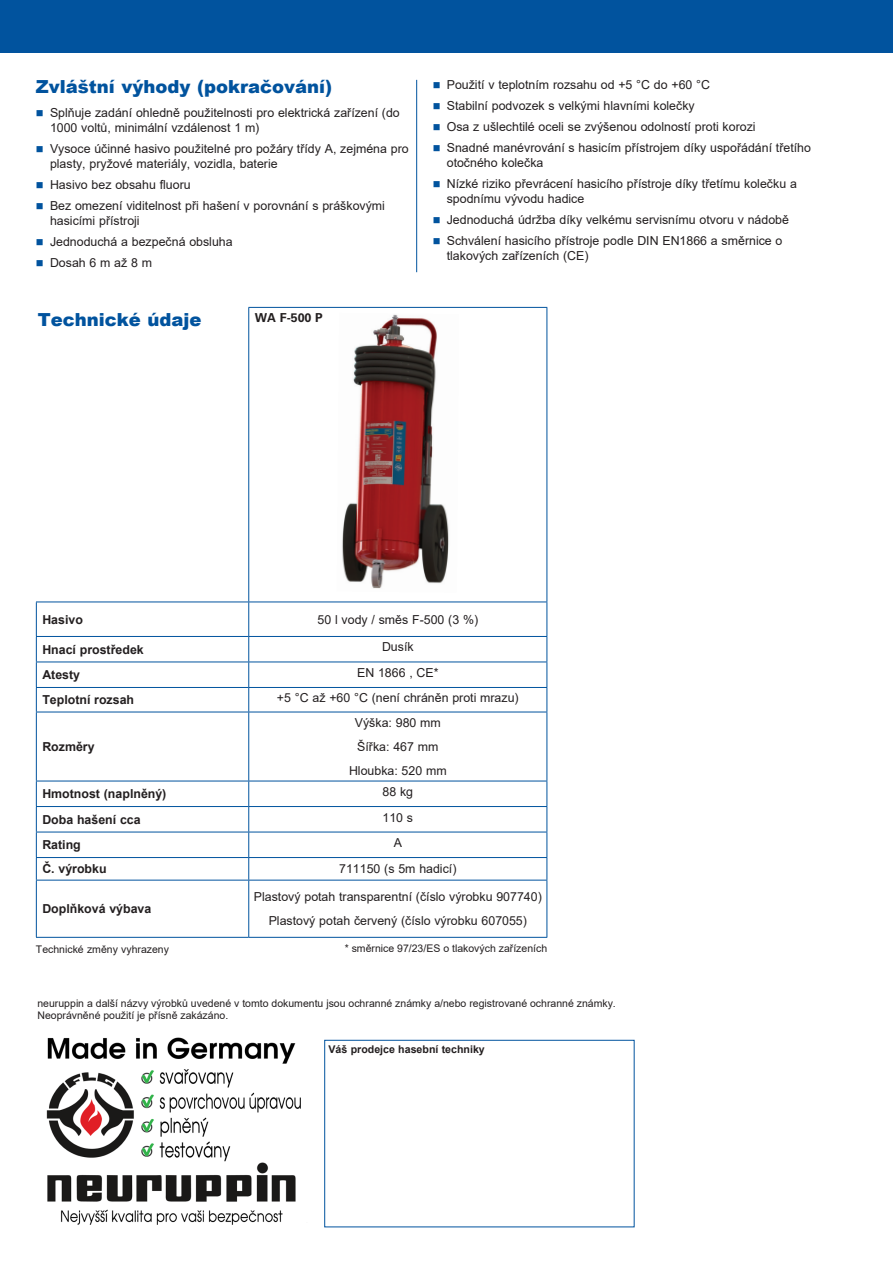
<style>
.page{position:relative;width:893px;height:1263px;background:#fff}
.page>*{position:absolute;margin:0;border:0;box-sizing:border-box;transform-origin:0 0}
._03_12_pt_Blue_Heade{font:900 18px "Arial";color:#01539e}
._08_Bullet_Text{font:12.3px/15px "Arial";color:#231f20}
._06_Text_8_25{font:12.3px "Arial";color:#231f20}
._06_Text_8_25-2{font:700 12.3px "Arial";color:#231f20}
._09_Tabbed_Copy{font:12.3px "Arial";color:#231f20}
._06_Text_8_25-3{font:700 12.3px "Univers LT Std";color:#231f20}
._04_Bold_Subhead{font:700 10.65px "Arial";color:#231f20}
._16_Note_7_pt__type{font:10.5px/12px "Arial";color:#231f20}
._04_Bold_Subhead-2{font:10.5px "Arial";color:#231f20}
.s1{color:#01539e}
</style>
<div class="page">
<div style="left:0;top:0;width:893px;height:52px;background:#01539e"></div>
<div style="left:324px;top:1040px;width:310px;height:187px;border:1px solid #01539e"></div>
<hr style="left:36px;top:602px;width:213px;height:1px;background:#01539e">
<hr style="left:36px;top:602px;width:1px;height:34px;background:#01539e">
<hr style="left:36px;top:636px;width:213px;height:1px;background:#01539e">
<hr style="left:36px;top:662px;width:213px;height:1px;background:#01539e">
<hr style="left:36px;top:687px;width:213px;height:1px;background:#01539e">
<svg style="left:36px;top:637px;width:1px;height:75px"></svg>
<hr style="left:36px;top:712px;width:213px;height:1px;background:#01539e">
<hr style="left:36px;top:712px;width:1px;height:69px;background:#01539e">
<hr style="left:36px;top:781px;width:213px;height:1px;background:#01539e">
<hr style="left:36px;top:806px;width:213px;height:1px;background:#01539e">
<hr style="left:36px;top:832px;width:213px;height:1px;background:#01539e">
<hr style="left:36px;top:857px;width:213px;height:1px;background:#01539e">
<svg style="left:36px;top:781px;width:1px;height:99px"></svg>
<hr style="left:36px;top:880px;width:213px;height:1px;background:#01539e">
<hr style="left:36px;top:880px;width:1px;height:57px;background:#01539e">
<hr style="left:36px;top:937px;width:213px;height:1px;background:#01539e">
<hr style="left:248px;top:307px;width:299px;height:1px;background:#01539e">
<hr style="left:248px;top:308px;width:1px;height:294px;background:#01539e">
<hr style="left:547px;top:308px;width:1px;height:294px;background:#01539e">
<hr style="left:249px;top:602px;width:298px;height:1px;background:#01539e">
<hr style="left:248px;top:602px;width:1px;height:34px;background:#01539e">
<hr style="left:547px;top:602px;width:1px;height:34px;background:#01539e">
<hr style="left:249px;top:636px;width:298px;height:1px;background:#01539e">
<hr style="left:249px;top:662px;width:298px;height:1px;background:#01539e">
<hr style="left:249px;top:687px;width:298px;height:1px;background:#01539e">
<svg style="left:248px;top:637px;width:1px;height:75px"></svg>
<svg style="left:547px;top:637px;width:1px;height:75px"></svg>
<hr style="left:249px;top:712px;width:298px;height:1px;background:#01539e">
<hr style="left:248px;top:712px;width:1px;height:69px;background:#01539e">
<hr style="left:547px;top:712px;width:1px;height:69px;background:#01539e">
<hr style="left:249px;top:781px;width:298px;height:1px;background:#01539e">
<hr style="left:249px;top:806px;width:298px;height:1px;background:#01539e">
<hr style="left:249px;top:832px;width:298px;height:1px;background:#01539e">
<hr style="left:249px;top:857px;width:298px;height:1px;background:#01539e">
<svg style="left:248px;top:781px;width:1px;height:99px"></svg>
<svg style="left:547px;top:781px;width:1px;height:99px"></svg>
<hr style="left:249px;top:880px;width:298px;height:1px;background:#01539e">
<hr style="left:248px;top:880px;width:1px;height:57px;background:#01539e">
<hr style="left:547px;top:880px;width:1px;height:57px;background:#01539e">
<hr style="left:249px;top:937px;width:298px;height:1px;background:#01539e">
<img style="left:342px;top:314px;width:107px;height:275px">
<hr style="left:416px;top:80px;width:1px;height:192px;background:#01539e">
<img style="left:46px;top:1037px;width:255px;height:188px">
<p class="_03_12_pt_Blue_Heade" style="left:36px;top:74px;width:298px">Zvláštní výhody (pokračování)</p>
<p class="_08_Bullet_Text" style="left:50px;top:105px;width:351px;text-indent:-14px"><span class="s1">■</span> Splňuje zadání ohledně použitelnosti pro elektrická zařízení (do<br>1000 voltů, minimální vzdálenost 1 m)</p>
<p class="_08_Bullet_Text" style="left:50px;top:141px;width:360px;text-indent:-14px"><span class="s1">■</span> Vysoce účinné hasivo použitelné pro požáry třídy A, zejména pro plasty, pryžové materiály, vozidla, baterie</p>
<p class="_08_Bullet_Text" style="left:36px;top:177px;width:156px"><span class="s1">■</span> Hasivo bez obsahu fluoru</p>
<p class="_08_Bullet_Text" style="left:50px;top:198px;width:336px;text-indent:-14px"><span class="s1">■</span> Bez omezení viditelnost při hašení v porovnání s práškovými hasicími přístroji</p>
<p class="_08_Bullet_Text" style="left:36px;top:234px;width:198px"><span class="s1">■</span> Jednoduchá a bezpečná obsluha</p>
<p class="_08_Bullet_Text" style="left:36px;top:255px;width:118px"><span class="s1">■</span> Dosah 6 m až 8 m</p>
<p class="_03_12_pt_Blue_Heade" style="left:38px;top:306px;width:165px">Technické údaje</p>
<p class="_06_Text_8_25-3" style="left:255px;top:311px;width:70px">WA F-500 P</p>
<p class="_08_Bullet_Text" style="left:433px;top:77px;width:279px"><span class="s1">■</span> Použití v teplotním rozsahu od +5 °C do +60 °C</p>
<p class="_08_Bullet_Text" style="left:433px;top:98px;width:263px"><span class="s1">■</span> Stabilní podvozek s velkými hlavními kolečky</p>
<p class="_08_Bullet_Text" style="left:433px;top:119px;width:324px"><span class="s1">■</span> Osa z ušlechtilé oceli se zvýšenou odolností proti korozi</p>
<p class="_08_Bullet_Text" style="left:447px;top:140px;width:366px;text-indent:-14px"><span class="s1">■</span> Snadné manévrování s hasicím přístrojem díky uspořádání třetího otočného kolečka</p>
<p class="_08_Bullet_Text" style="left:447px;top:176px;width:352px;text-indent:-14px"><span class="s1">■</span> Nízké riziko převrácení hasicího přístroje díky třetímu kolečku a spodnímu vývodu hadice</p>
<p class="_08_Bullet_Text" style="left:433px;top:212px;width:358px"><span class="s1">■</span> Jednoduchá údržba díky velkému servisnímu otvoru v nádobě</p>
<p class="_08_Bullet_Text" style="left:447px;top:233px;width:337px;text-indent:-14px"><span class="s1">■</span> Schválení hasicího přístroje podle DIN EN1866 a směrnice o tlakových zařízeních (CE)</p>
<p class="_06_Text_8_25-2" style="left:42px;top:611px;width:42px">Hasivo</p>
<p class="_06_Text_8_25" style="left:318px;top:611px;width:162px">50 l vody / směs F-500 (3 %)</p>
<p class="_06_Text_8_25-2" style="left:42px;top:641px;width:103px">Hnací prostředek</p>
<p class="_06_Text_8_25" style="left:382px;top:639px;width:33px">Dusík</p>
<p class="_06_Text_8_25-2" style="left:42px;top:666px;width:39px">Atesty</p>
<p class="_06_Text_8_25" style="left:357px;top:664px;width:83px">EN 1866 , CE*</p>
<p class="_06_Text_8_25-2" style="left:42px;top:691px;width:93px">Teplotní rozsah</p>
<p class="_09_Tabbed_Copy" style="left:277px;top:690px;width:243px">+5 °C až +60 °C (není chráněn proti mrazu)</p>
<p class="_06_Text_8_25-2" style="left:42px;top:738px;width:54px">Rozměry</p>
<p class="_06_Text_8_25" style="left:355px;top:714px;width:87px">Výška: 980 mm</p>
<p class="_06_Text_8_25" style="left:357px;top:738px;width:83px">Šířka: 467 mm</p>
<p class="_06_Text_8_25" style="left:349px;top:762px;width:99px">Hloubka: 520 mm</p>
<p class="_06_Text_8_25-2" style="left:42px;top:785px;width:126px">Hmotnost (naplněný)</p>
<p class="_06_Text_8_25" style="left:383px;top:783px;width:32px">88 kg</p>
<p class="_06_Text_8_25-2" style="left:42px;top:811px;width:100px">Doba hašení cca</p>
<p class="_06_Text_8_25" style="left:383px;top:809px;width:32px">110 s</p>
<p class="_06_Text_8_25-2" style="left:42px;top:836px;width:40px">Rating</p>
<p class="_06_Text_8_25" style="left:394px;top:834px;width:10px">A</p>
<p class="_06_Text_8_25-2" style="left:42px;top:860px;width:66px">Č. výrobku</p>
<p class="_06_Text_8_25" style="left:339px;top:860px;width:119px">711150 (s 5m hadicí)</p>
<p class="_06_Text_8_25-2" style="left:42px;top:900px;width:111px">Doplňková výbava</p>
<p class="_06_Text_8_25" style="left:254px;top:888px;width:289px">Plastový potah transparentní (číslo výrobku 907740)</p>
<p class="_06_Text_8_25" style="left:269px;top:912px;width:260px">Plastový potah červený (číslo výrobku 607055)</p>
<p class="_04_Bold_Subhead-2" style="left:36px;top:942px;width:135px">Technické změny vyhrazeny</p>
<p class="_16_Note_7_pt__type" style="left:345px;top:942px;width:204px">* směrnice 97/23/ES o tlakových zařízeních</p>
<p class="_16_Note_7_pt__type" style="left:37px;top:997px;width:580px">neuruppin a další názvy výrobků uvedené v tomto dokumentu jsou ochranné známky a/nebo registrované ochranné známky.<br>Neoprávněné použití je přísně zakázáno.</p>
<p class="_04_Bold_Subhead" style="left:329px;top:1042px;width:158px">Váš prodejce hasební techniky</p>
</div>
